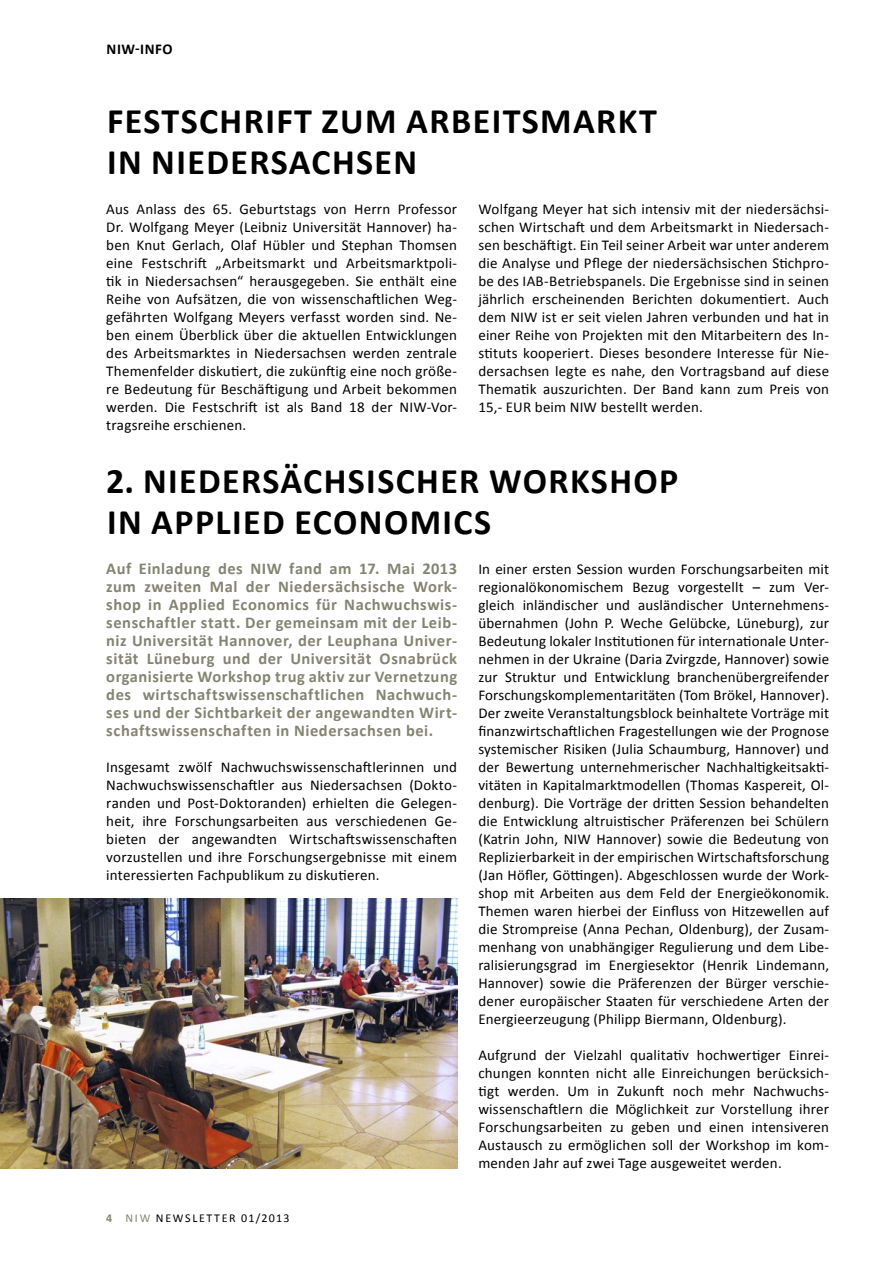
<style>
.page{position:relative;width:893px;height:1263px;background:#fff}
.page>*{position:absolute;margin:0;border:0;box-sizing:border-box;transform-origin:0 0}
.t1{font:700 36px "Calibri";letter-spacing:.04em;color:#000}
.t2{font:700 16.5px/18px "Calibri";letter-spacing:.03em;color:#848473;text-align:justify}
.t3{font:15px/18px "Calibri";letter-spacing:.01em;color:#000;text-align:justify}
.t4{font:700 15px "Calibri";color:#000}
.t5{font:12px "Calibri";letter-spacing:.1em;color:#000}
.t6{font:12px "Calibri";color:#848473}
.s1{font-weight:700}
</style>
<div class="page">
<img style="left:0;top:898px;width:457px;height:270px">
<p class="t4" style="left:107px;top:39px;width:68px">NIW-in fo</p>
<h1 class="t1" style="left:107px;top:98px;width:319px">Festschri ft zum Arbei</h1>
<h1 class="t1" style="left:503px;top:98px;width:156px">tsmarkt</h1>
<h1 class="t1" style="left:107px;top:139px;width:89px">in Nieders</h1>
<h1 class="t1" style="left:289px;top:139px;width:88px">achsen</h1>
<p class="t3" style="left:106px;top:200px;width:352px">Aus Anlass des 65. Geburtstags von Herrn Professor Dr. Wolfgang Meyer (Leibniz Universität Hannover) ha&shy;ben Knut Gerlach, Olaf Hübler und Stephan Thomsen eine Festschrift „Arbeitsmarkt und Arbeitsmarktpoli&shy;tik in Niedersachsen“ herausgegeben. Sie enthält eine Reihe von Aufsätzen, die von wissenschaftlichen Weg&shy;gefährten Wolfgang Meyers verfasst worden sind. Ne&shy;ben einem Überblick über die aktuellen Entwicklungen des Arbeitsmarktes in Niedersachsen werden zentrale Themenfelder diskutiert, die zukünftig eine noch größe&shy;re Bedeutung für Beschäftigung und Arbeit bekommen werden. Die Festschrift ist als Band 18 der NIW-Vor&shy;tragsreihe erschienen.</p>
<p class="t3" style="left:478px;top:200px;width:352px">Wolfgang Meyer hat sich intensiv mit der niedersächsi&shy;schen Wirtschaft und dem Arbeitsmarkt in Niedersach&shy;sen beschäftigt. Ein Teil seiner Arbeit war unter anderem die Analyse und Pflege der niedersächsischen Stichpro&shy;be des IAB-Betriebspanels. Die Ergebnisse sind in seinen jährlich erscheinenden Berichten dokumentiert. Auch dem NIW ist er seit vielen Jahren verbunden und hat in einer Reihe von Projekten mit den Mitarbeitern des In&shy;stituts kooperiert. Dieses besondere Interesse für Nie&shy;dersachsen legte es nahe, den Vortragsband auf diese Thematik auszurichten. Der Band kann zum Preis von 15,- EUR beim NIW bestellt werden.</p>
<h1 class="t1" style="left:106px;top:458px;width:81px">2. Nieders</h1>
<h1 class="t1" style="left:280px;top:458px;width:396px">ächsischer Workshop</h1>
<h1 class="t1" style="left:107px;top:499px;width:143px">inApplied</h1>
<h1 class="t1" style="left:294px;top:499px;width:195px">Economics</h1>
<p class="t2" style="left:106px;top:560px;width:352px">Auf Einladung des NIW fand am 17. Mai 2013 zum zweiten Mal der Niedersächsische Work&shy;shop in Applied Economics für Nachwuchswis&shy;senschaftler statt. Der gemeinsam mit der Leib&shy;niz Universität Hannover, der Leuphana Univer&shy;sität Lüneburg und der Universität Osnabrück organisierte Workshop trug aktiv zur Vernetzung des wirtschaftswissenschaftlichen Nachwuch&shy;ses und der Sichtbarkeit der angewandten Wirt&shy;schaftswissenschaften in Niedersachsen bei.</p>
<p class="t3" style="left:106px;top:758px;width:352px">Insgesamt zwölf Nachwuchswissenschaftlerinnen und Nachwuchswissenschaftler aus Niedersachsen (Dokto&shy;randen und Post-Doktoranden) erhielten die Gelegen&shy;heit, ihre Forschungsarbeiten aus verschiedenen Ge&shy;bieten der angewandten Wirtschaftswissenschaften vorzustellen und ihre Forschungsergebnisse mit einem interessierten Fachpublikum zu diskutieren.</p>
<p class="t6" style="left:106px;top:1211px;width:29px"><span class="s1">4</span> niw</p>
<p class="t5" style="left:156px;top:1211px;width:10px">news</p>
<p class="t5" style="left:192px;top:1211px;width:15px">lette</p>
<p class="t5" style="left:229px;top:1211px;width:62px">r 01/2013</p>
<p class="t3" style="left:478px;top:560px;width:352px">In einer ersten Session wurden Forschungsarbeiten mit regionalökonomischem Bezug vorgestellt – zum Ver&shy;gleich inländischer und ausländischer Unternehmens&shy;übernahmen (John P. Weche Gelübcke, Lüneburg), zur Bedeutung lokaler Institutionen für internationale Unter&shy;nehmen in der Ukraine (Daria Zvirgzde, Hannover) sowie zur Struktur und Entwicklung branchenübergreifender Forschungskomplementaritäten (Tom Brökel, Hannover).<br>Der zweite Veranstaltungsblock beinhaltete Vorträge mit finanzwirtschaftlichen Fragestellungen wie der Prognose systemischer Risiken (Julia Schaumburg, Hannover) und der Bewertung unternehmerischer Nachhaltigkeitsakti&shy;vitäten in Kapitalmarktmodellen (Thomas Kaspereit, Ol&shy;denburg). Die Vorträge der dritten Session behandelten die Entwicklung altruistischer Präferenzen bei Schülern (Katrin John, NIW Hannover) sowie die Bedeutung von Replizierbarkeit in der empirischen Wirtschaftsforschung (Jan Höfler, Göttingen). Abgeschlossen wurde der Work&shy;shop mit Arbeiten aus dem Feld der Energieökonomik.<br>Themen waren hierbei der Einfluss von Hitzewellen auf die Strompreise (Anna Pechan, Oldenburg), der Zusam&shy;menhang von unabhängiger Regulierung und dem Libe&shy;ralisierungsgrad im Energiesektor (Henrik Lindemann, Hannover) sowie die Präferenzen der Bürger verschie&shy;dener europäischer Staaten für verschiedene Arten der Energieerzeugung (Philipp Biermann, Oldenburg).</p>
<p class="t3" style="left:478px;top:1046px;width:352px">Aufgrund der Vielzahl qualitativ hochwertiger Einrei&shy;chungen konnten nicht alle Einreichungen berücksich&shy;tigt werden. Um in Zukunft noch mehr Nachwuchs&shy;wissenschaftlern die Möglichkeit zur Vorstellung ihrer Forschungsarbeiten zu geben und einen intensiveren Austausch zu ermöglichen soll der Workshop im kom&shy;menden Jahr auf zwei Tage ausgeweitet werden.</p>
</div>
